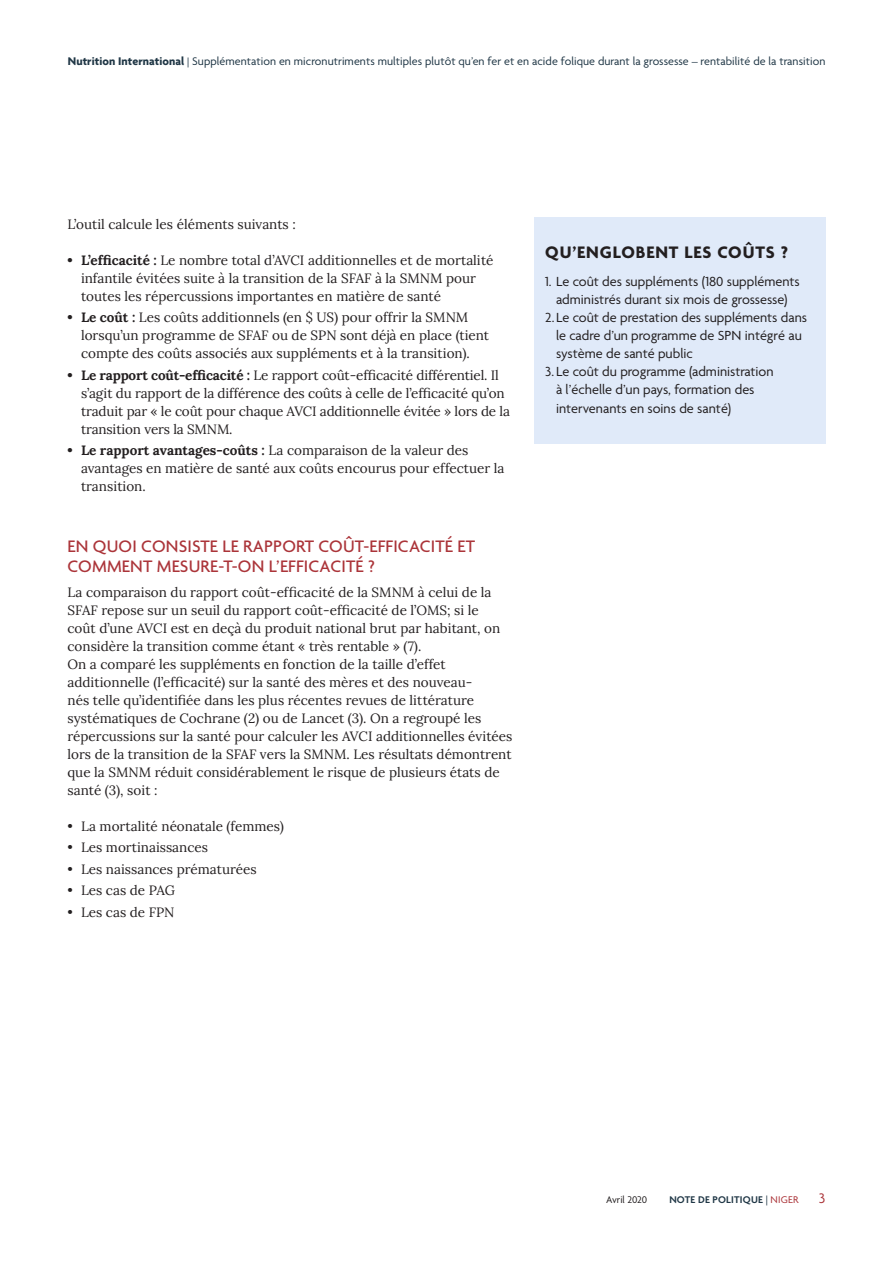
<style>
.page{position:relative;width:893px;height:1263px;background:#fff}
.page>*{position:absolute;margin:0;border:0;box-sizing:border-box;transform-origin:0 0}
.t1{font:500 18px/20.2px "Agenda";letter-spacing:.01em;color:#ab3439}
.t2{font:700 18px "Agenda";letter-spacing:.05em;color:#231f20}
.t3{font:15px "Agenda";color:#ab3439}
.t4{font:14.25px/18px "Agenda";color:#231f20;text-align:center}
.t5{font:13.5px/18px "Lora";color:#231f20}
.t6{font:12px "Agenda";letter-spacing:.005em;color:#203746}
.t7{font:600 10.5px "Agenda";letter-spacing:.02em;color:#203746}
.t8{font:10.5px "Agenda";color:#231f20}
.s1{font-weight:700}
.s2{font-size:10.5px}
.s3{font-weight:400}
.s4{font-weight:400;color:#ab3439}
</style>
<div class="page">
<div style="left:534px;top:217px;width:291px;height:227px;background:#e0eaf9"></div>
<p class="t6" style="left:68px;top:55px;width:759px"><span class="s1">Nutrition International</span> <span class="s2">|</span> Supplémentation en micronutriments multiples plutôt qu’en fer et en acide folique durant la grossesse – rentabilité de la transition</p>
<p class="t5" style="left:68px;top:214px;width:230px">L’outil calcule les éléments suivants :</p>
<p class="t5" style="left:81px;top:250px;width:414px;text-indent:-14px"><span class="s1">• L’efficacité :</span> Le nombre total d’AVCI additionnelles et de mortalité infantile évitées suite à la transition de la SFAF à la SMNM pour toutes les répercussions importantes en matière de santé</p>
<p class="t5" style="left:81px;top:307px;width:410px;text-indent:-14px"><span class="s1">• Le coût :</span> Les coûts additionnels (en $ US) pour offrir la SMNM lorsqu’un programme de SFAF ou de SPN sont déjà en place (tient compte des coûts associés aux suppléments et à la transition).</p>
<p class="t5" style="left:81px;top:365px;width:431px;text-indent:-14px"><span class="s1">• Le rapport coût-efficacité :</span> Le rapport coût-efficacité différentiel. Il s’agit du rapport de la différence des coûts à celle de l’efficacité qu’on traduit par « le coût pour chaque AVCI additionnelle évitée » lors de la transition vers la SMNM.</p>
<p class="t5" style="left:81px;top:440px;width:425px;text-indent:-14px"><span class="s1">• Le rapport avantages-coûts :</span> La comparaison de la valeur des avantages en matière de santé aux coûts encourus pour effectuer la transition.</p>
<h1 class="t1" style="left:68px;top:537px;width:409px">EN QUOI CONSISTE LE RAPPORT COÛT-EFFICACITÉ ET<br>COMMENT MESURE-T-ON L’EFFICACITÉ ?</h1>
<p class="t5" style="left:68px;top:582px;width:446px">La comparaison du rapport coût-efficacité de la SMNM à celui de la SFAF repose sur un seuil du rapport coût-efficacité de l’OMS; si le<br>coût d’une AVCI est en deçà du produit national brut par habitant, on considère la transition comme étant « très rentable » (7).<br>On a comparé les suppléments en fonction de la taille d’effet additionnelle (l’efficacité) sur la santé des mères et des nouveau-<br>nés telle qu’identifiée dans les plus récentes revues de littérature systématiques de Cochrane (2) ou de Lancet (3). On a regroupé les répercussions sur la santé pour calculer les AVCI additionnelles évitées lors de la transition de la SFAF vers la SMNM. Les résultats démontrent que la SMNM réduit considérablement le risque de plusieurs états de santé (3), soit :</p>
<p class="t5" style="left:68px;top:816px;width:218px">• La mortalité néonatale (femmes)</p>
<p class="t5" style="left:68px;top:838px;width:142px">• Les mortinaissances</p>
<p class="t5" style="left:68px;top:859px;width:191px">• Les naissances prématurées</p>
<p class="t5" style="left:68px;top:880px;width:109px">• Les cas de PAG</p>
<p class="t5" style="left:68px;top:902px;width:109px">• Les cas de FPN</p>
<h1 class="t2" style="left:545px;top:243px;width:244px">QU’ENGLOBENT LES COÛTS ?</h1>
<p class="t4" style="left:545px;top:273px;width:256px">1. Le coût des suppléments (180 suppléments</p>
<p class="t4" style="left:556px;top:291px;width:233px">administrés durant six mois de grossesse)</p>
<p class="t4" style="left:545px;top:309px;width:263px">2.Le coût de prestation des suppléments dans</p>
<p class="t4" style="left:556px;top:327px;width:247px">le cadre d’un programme de SPN intégré au</p>
<p class="t4" style="left:556px;top:345px;width:138px">système de santé public</p>
<p class="t4" style="left:545px;top:363px;width:230px">3. Le coût du programme (administration à l’échelle d’un pays, formation des</p>
<p class="t4" style="left:556px;top:401px;width:177px">intervenants en soins de santé)</p>
<p class="t8" style="left:606px;top:1194px;width:43px">Avril 2020</p>
<p class="t7" style="left:669px;top:1194px;width:131px">NOTE DE POLITIQUE <span class="s3">|</span> <span class="s4">NIGER</span></p>
<p class="t3" style="left:819px;top:1190px;width:8px">3</p>
</div>
